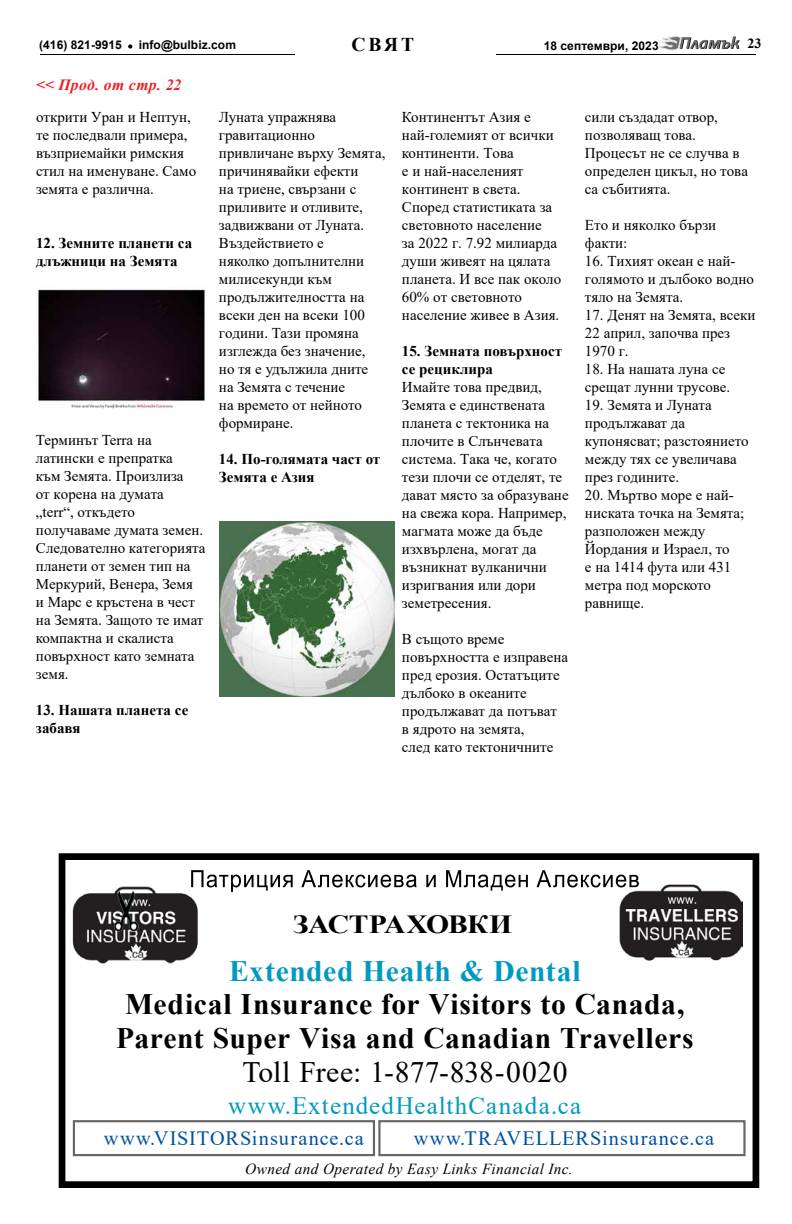
<style>
.page{position:relative;width:792px;height:1224px;background:#fff}
.page>*{position:absolute;margin:0;border:0;box-sizing:border-box;transform-origin:0 0}
.t1{font:700 29.6px/33.6px "Times New Roman";letter-spacing:.02em;color:#000;text-align:center}
.t2{font:29.6px "Times New Roman";letter-spacing:.005em;color:#000}
.t3{font:700 29.6px "Times New Roman";letter-spacing:.02em;color:#009ac0}
.t4{font:700 26.1px "Times New Roman";letter-spacing:-.025em;color:#000;scale:1.14 1}
.t5{font:24.9px "Times New Roman";letter-spacing:.05em;color:#009ac0}
.t6{font:20.3px "Times New Roman";letter-spacing:.055em;color:#0050a3}
.t7{font:700 19.5px "Times New Roman";color:#000}
.t8{font:italic 700 15.6px "Times New Roman";letter-spacing:.025em;color:#ed1d24}
.t9{font:italic 15.3px "Times New Roman";letter-spacing:.025em;color:#000}
.t10{font:15px/18px "Times New Roman";color:#000}
.t11{font:700 15px/18px "Times New Roman";color:#000}
.t12{font:700 14px "Times New Roman";color:#000}
.t13{font:700 12px "Arial";letter-spacing:.005em;color:#000}
</style>
<div class="page">
<svg style="left:658px;top:36px;width:82px;height:15px"></svg>
<hr style="left:40px;top:54px;width:716px;height:1px;background:#000">
<div style="left:296px;top:43px;width:200px;height:24px;background:#fff"></div>
<svg style="left:128px;top:44px;width:4px;height:5px"></svg>
<img style="left:38px;top:289px;width:167px;height:120px">
<img style="left:219px;top:521px;width:175px;height:175px">
<img style="left:72px;top:886px;width:126px;height:77px">
<img style="left:619px;top:884px;width:123px;height:77px">
<svg style="left:191px;top:870px;width:448px;height:22px"></svg>
<div style="left:59px;top:853px;width:700px;height:335px;border:7px solid #000"></div>
<img style="left:111px;top:891px;width:34px;height:43px">
<h3 class="t7" style="left:351px;top:30px;width:64px">СВЯТ</h3>
<p class="t13" style="left:39px;top:37px;width:84px">(416) 821-9915</p>
<p class="t13" style="left:139px;top:37px;width:99px">info@bulbiz.com</p>
<p class="t13" style="left:544px;top:37px;width:117px">18 септември, 2023</p>
<p class="t12" style="left:748px;top:34px;width:15px">23</p>
<p class="t8" style="left:36px;top:74px;width:147px">&lt;&lt; Прод. от стр. 22</p>
<p class="t10" style="left:36px;top:108px;width:162px">открити Уран и Нептун, те последвали примера, възприемайки римския стил на именуване. Само земята е различна.</p>
<p class="t11" style="left:36px;top:234px;width:158px">12. Земните планети са длъжници на Земята</p>
<p class="t10" style="left:36px;top:430px;width:171px">Терминът Terra на латински е препратка<br>към Земята. Произлиза<br>от корена на думата „terr“, откъдето получаваме думата земен.<br>Следователно категорията планети от земен тип на<br>Меркурий, Венера, Земя<br>и Марс е кръстена в чест на Земята. Защото те имат компактна и скалиста повърхност като земната земя.</p>
<p class="t11" style="left:36px;top:700px;width:154px">13. Нашата планета се забавя</p>
<p class="t10" style="left:219px;top:108px;width:168px">Луната упражнява гравитационно привличане върху Земята, причинявайки ефекти<br>на триене, свързани с приливите и отливите, задвижвани от Луната.<br>Въздействието е<br>няколко допълнителни милисекунди към продължителността на всеки ден на всеки 100 години. Тази промяна изглежда без значение,<br>но тя е удължила дните на Земята с течение<br>на времето от нейното формиране.</p>
<p class="t11" style="left:219px;top:450px;width:163px">14. По-голямата част от<br>Земята е Азия</p>
<p class="t10" style="left:402px;top:108px;width:161px">Континентът Азия е най-големият от всички континенти. Това<br>е и най-населеният континент в света.<br>Според статистиката за световното население<br>за 2022 г. 7.92 милиарда души живеят на цялата планета. И все пак около<br>60% от световното население живее в Азия.</p>
<p class="t11" style="left:402px;top:342px;width:162px">15. Земната повърхност се рециклира</p>
<p class="t10" style="left:402px;top:378px;width:168px">Имайте това предвид,<br>Земята е единствената планета с тектоника на плочите в Слънчевата система. Така че, когато тези плочи се отделят, те дават място за образуване на свежа кора. Например, магмата може да бъде изхвърлена, могат да възникнат вулканични изригвания или дори земетресения.</p>
<p class="t10" style="left:402px;top:630px;width:168px">В същото време повърхността е изправена пред ерозия. Остатъците дълбоко в океаните продължават да потъват<br>в ядрото на земята,<br>след като тектоничните</p>
<p class="t10" style="left:585px;top:108px;width:165px">сили създадат отвор, позволяващ това.<br>Процесът не се случва в определен цикъл, но това са събитията.</p>
<p class="t10" style="left:585px;top:216px;width:133px">Ето и няколко бързи факти:</p>
<p class="t10" style="left:585px;top:252px;width:170px">16. Тихият океан е най&shy;голямото и дълбоко водно тяло на Земята.</p>
<p class="t10" style="left:585px;top:306px;width:172px">17. Денят на Земята, всеки<br>22 април, започва през<br>1970 г.</p>
<p class="t10" style="left:585px;top:360px;width:147px">18. На нашата луна се срещат лунни трусове.</p>
<p class="t10" style="left:585px;top:396px;width:165px">19. Земята и Луната продължават да купонясват; разстоянието между тях се увеличава през годините.</p>
<p class="t10" style="left:585px;top:486px;width:161px">20. Мъртво море е най&shy;ниската точка на Земята; разположен между<br>Йордания и Израел, то<br>е на 1414 фута или 431 метра под морското равнище.</p>
<h2 class="t4" style="left:293px;top:905px;width:194px">ЗАСТРАХОВКИ</h2>
<h1 class="t3" style="left:229px;top:950px;width:353px">Extended Health &amp; Dental</h1>
<h1 class="t1" style="left:116px;top:987px;width:579px">Medical Insurance for Visitors to Canada,<br>Parent Super Visa and Canadian Travellers</h1>
<h1 class="t2" style="left:242px;top:1051px;width:327px">Toll Free: 1-877-838-0020</h1>
<h3 class="t5" style="left:228px;top:1088px;width:355px">www.ExtendedHealthCanada.ca</h3>
<h3 class="t6" style="left:104px;top:1123px;width:262px">www.VISITORSinsurance.ca</h3>
<h3 class="t6" style="left:414px;top:1123px;width:302px">www.TRAVELLERSinsurance.ca</h3>
<p class="t9" style="left:245px;top:1158px;width:329px">Owned and Operated by Easy Links Financial Inc.</p>
</div>
